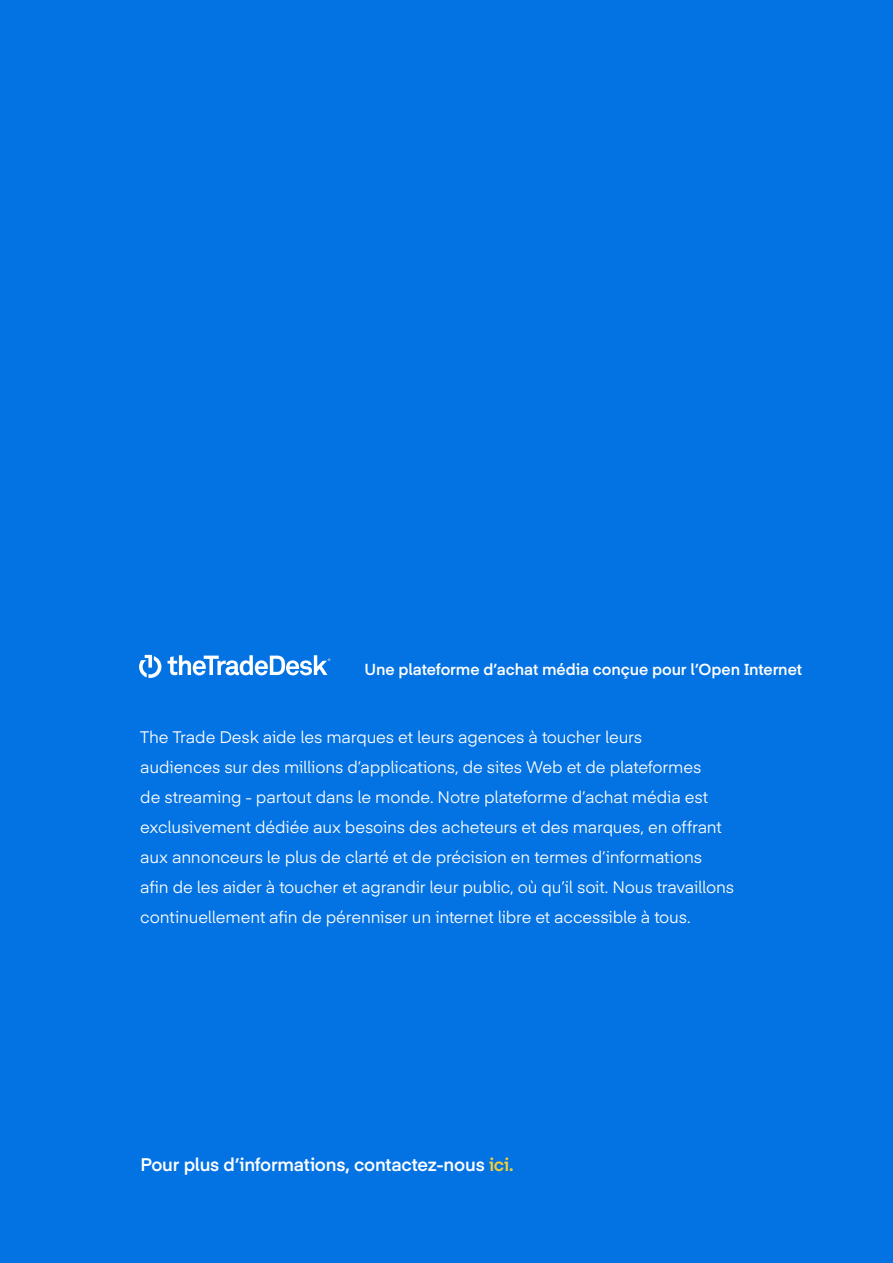
<style>
.page{position:relative;width:893px;height:1263px;background:#0372e2}
.page>*{position:absolute;margin:0;border:0;box-sizing:border-box;transform-origin:0 0}
.t1{font:600 18px "Eina 04";letter-spacing:-.015em;color:#fff}
.t2{font:16.5px/30px "Eina 04";letter-spacing:-.01em;color:#fff}
.t3{font:600 15.75px "Eina 04";letter-spacing:-.005em;color:#fff}
.s1{color:#f7d031}
</style>
<div class="page">
<svg style="left:139px;top:655px;width:22px;height:22px"></svg>
<svg style="left:168px;top:655px;width:162px;height:20px"></svg>
<p class="t3" style="left:364px;top:660px;width:439px">Une plateforme d’achat média conçue pour l’Open Internet</p>
<p class="t2" style="left:140px;top:723px;width:595px">The Trade Desk aide les marques et leurs agences à toucher leurs<br>audiences sur des millions d’applications, de sites Web et de plateformes<br>de streaming - partout dans le monde. Notre plateforme d’achat média est exclusivement dédiée aux besoins des acheteurs et des marques, en offrant aux annonceurs le plus de clarté et de précision en termes d’informations afin de les aider à toucher et agrandir leur public, où qu’il soit. Nous travaillons continuellement afin de pérenniser un internet libre et accessible à tous.</p>
<p class="t1" style="left:140px;top:1154px;width:375px">Pour plus d’informations, contactez-nous <span class="s1">ici.</span></p>
</div>
